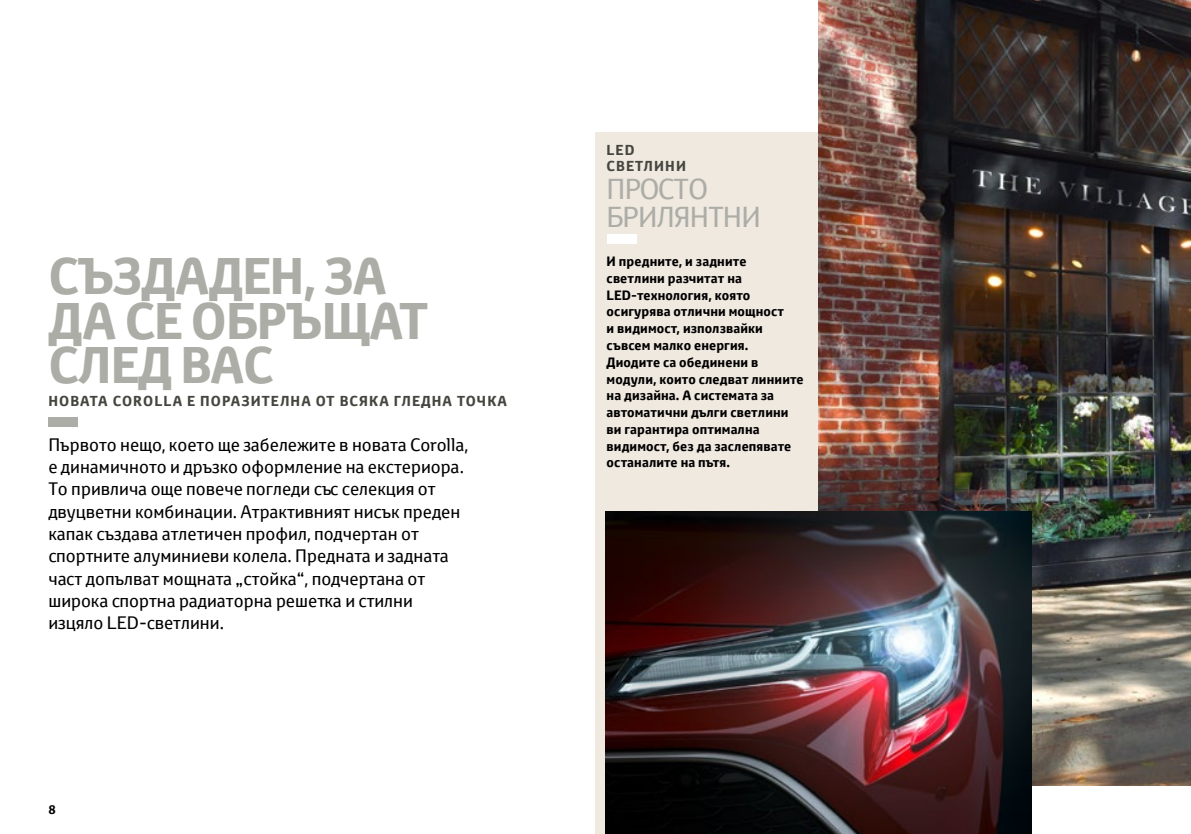
<style>
.page{position:relative;width:1191px;height:834px;background:#fff}
.page>*{position:absolute;margin:0;border:0;box-sizing:border-box;transform-origin:0 0}
.t1{font:700 49.88px/44.6px "Toyota Text";letter-spacing:-.02em;color:#adada7}
.t2{font:28px/28px "Toyota Text";letter-spacing:-.03em;color:#adada7}
.t3{font:17.5px/22.4px "Toyota Text";color:#000}
.t4{font:700 14px/16.8px "Toyota Text";letter-spacing:.08em;color:#464640}
.t5{font:700 13.12px/16.8px "Toyota Text";letter-spacing:.01em;color:#000}
.t6{font:700 12.25px "Toyota Text";color:#000}
</style>
<div class="page">
<div style="left:595px;top:132px;width:436px;height:701px;background:#f0e9e0"></div>
<div style="left:48px;top:417px;width:30px;height:10px;background:#adada7"></div>
<div style="left:606px;top:233px;width:30px;height:10px;background:#fff"></div>
<img style="left:819px;top:0;width:372px;height:785px">
<img style="left:605px;top:512px;width:426px;height:321px">
<h1 class="t1" style="left:48px;top:254px;width:381px">СЪЗДАДЕН, ЗА<br>ДА СЕ ОБРЪЩАТ<br>СЛЕД ВАС</h1>
<p class="t4" style="left:48px;top:392px;width:460px">НОВАТА COROLLA Е ПОРАЗИТЕЛНА ОТ ВСЯКА ГЛЕДНА ТОЧКА</p>
<p class="t3" style="left:48px;top:432px;width:421px">Първото нещо, което ще забележите в новата Corolla, е динамичното и дръзко оформление на екстериора.<br>То привлича още повече погледи със селекция от двуцветни комбинации. Атрактивният нисък преден капак създава атлетичен профил, подчертан от спортните алуминиеви колела. Предната и задната част допълват мощната „стойка“, подчертана от широка спортна радиаторна решетка и стилни изцяло LED-светлини.</p>
<p class="t6" style="left:48px;top:800px;width:9px">8</p>
<p class="t4" style="left:606px;top:141px;width:81px">LED<br>СВЕТЛИНИ</p>
<h2 class="t2" style="left:606px;top:175px;width:156px">ПРОСТО<br>БРИЛЯНТНИ</h2>
<p class="t5" style="left:606px;top:253px;width:198px">И предните, и задните светлини разчитат на<br>LED-технология, която осигурява отлични мощност<br>и видимост, използвайки съвсем малко енергия.<br>Диодите са обединени в модули, които следват линиите на дизайна. А системата за автоматични дълги светлини ви гарантира оптимална видимост, без да заслепявате останалите на пътя.</p>
</div>
